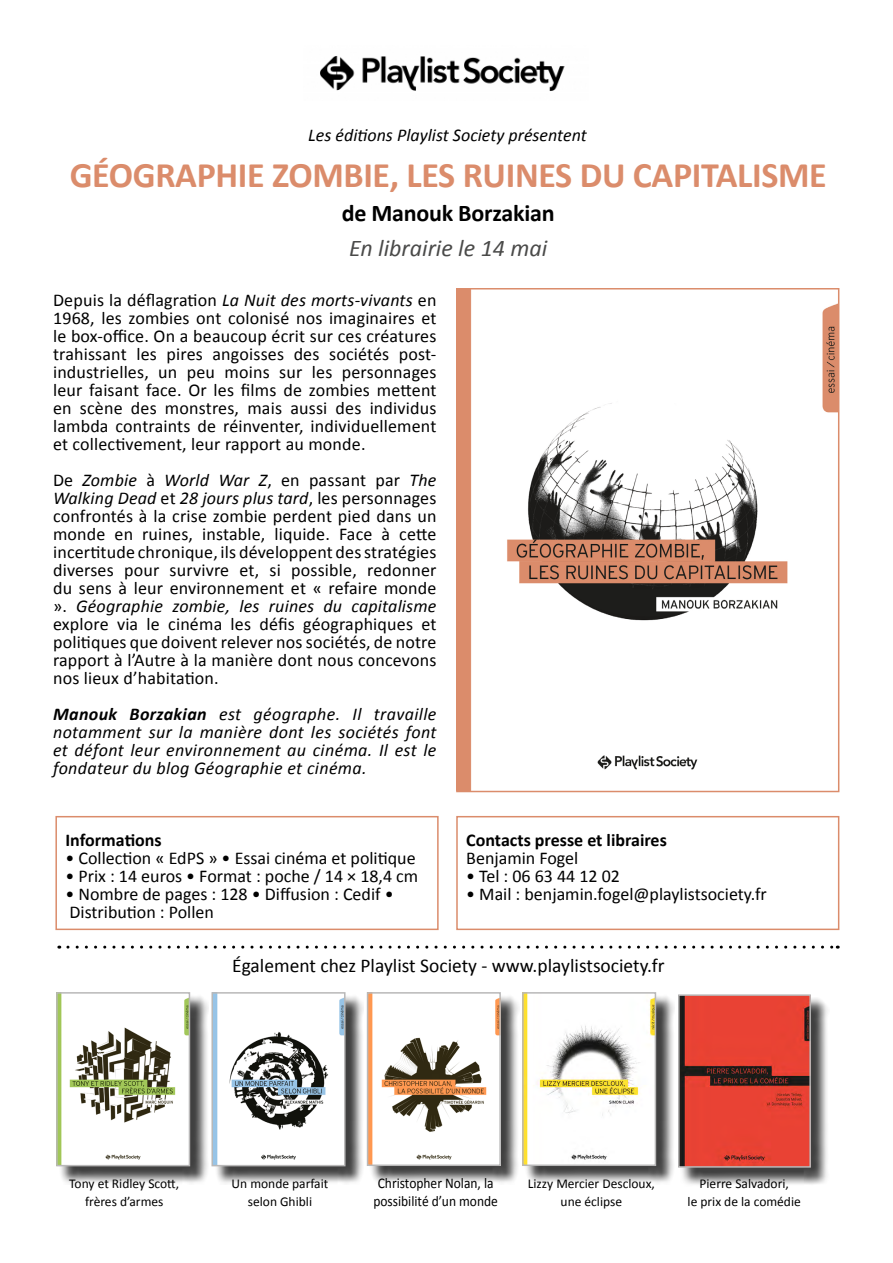
<style>
.page{position:relative;width:893px;height:1263px;background:#fff}
.page>*{position:absolute;margin:0;border:0;box-sizing:border-box;transform-origin:0 0}
.t1{font:700 36px "Calibri";letter-spacing:-.01em;color:#db8c6b}
.t2{font:italic 24px "Calibri";color:#4a4a49}
.t3{font:700 24px "Calibri";letter-spacing:-.01em;color:#000}
.t4{font:19.5px "Calibri";color:#000}
.t5{font:18px/18px "Calibri";color:#000;text-align:justify}
.t6{font:italic 18px/18px "Calibri";letter-spacing:.02em;color:#000;text-align:justify}
.t7{font:700 18px "Calibri";color:#000}
.t8{font:italic 18px "Calibri";color:#000}
.t9{font:14.85px/18px "Calibri";color:#000;scale:.91 1}
.t10{font:13.5px/18px "Calibri";color:#000;text-align:center}
.s1{font-style:italic}
.s2{font-weight:700}
</style>
<div class="page">
<img style="left:459px;top:291px;width:377px;height:498px">
<div style="left:456px;top:288px;width:383px;height:504px;border:2px solid #db8c6b"></div>
<div style="left:456px;top:816px;width:383px;height:114px;border:2px solid #db8c6b"></div>
<img style="left:320px;top:56px;width:245px;height:35px">
<div style="left:55px;top:816px;width:384px;height:114px;border:2px solid #db8c6b"></div>
<div style="left:680px;top:997px;width:150px;height:189px;background:#000;opacity:.75"></div>
<img style="left:681px;top:997px;width:127px;height:168px">
<div style="left:678px;top:994px;width:133px;height:174px;border:2px solid #b9b8b8"></div>
<div style="left:214px;top:994px;width:150px;height:191px;background:#000;opacity:.75"></div>
<img style="left:214px;top:995px;width:129px;height:168px">
<div style="left:211px;top:992px;width:135px;height:174px;border:2px solid #b9b8b8"></div>
<div style="left:58px;top:994px;width:151px;height:191px;background:#000;opacity:.75"></div>
<img style="left:59px;top:995px;width:128px;height:168px">
<div style="left:56px;top:992px;width:134px;height:174px;border:2px solid #b9b8b8"></div>
<div style="left:524px;top:994px;width:151px;height:191px;background:#000;opacity:.75"></div>
<img style="left:525px;top:995px;width:128px;height:168px">
<div style="left:522px;top:992px;width:134px;height:174px;border:2px solid #b9b8b8"></div>
<div style="left:369px;top:994px;width:151px;height:191px;background:#000;opacity:.75"></div>
<img style="left:370px;top:995px;width:128px;height:168px">
<div style="left:367px;top:992px;width:134px;height:174px;border:2px solid #b9b8b8"></div>
<svg style="left:68px;top:945px;width:770px;height:3px"></svg>
<p class="t8" style="left:308px;top:122px;width:280px">Les éditions Playlist Society présentent</p>
<h1 class="t1" style="left:70px;top:149px;width:758px">GÉOGRAPHIE ZOMBIE, LES RUINES DU CAPITALISME</h1>
<h2 class="t3" style="left:342px;top:196px;width:214px">de Manouk Borzakian</h2>
<h2 class="t2" style="left:349px;top:231px;width:200px">En librairie le 14 mai</h2>
<p class="t5" style="left:53px;top:290px;width:385px">Depuis la déflagration <span class="s1">La Nuit des morts-vivants</span> en 1968, les zombies ont colonisé nos imaginaires et le box-office. On a beaucoup écrit sur ces créatures trahissant les pires angoisses des sociétés post&shy;industrielles, un peu moins sur les personnages leur faisant face. Or les films de zombies mettent en scène des monstres, mais aussi des individus lambda contraints de réinventer, individuellement et collectivement, leur rapport au monde.</p>
<p class="t5" style="left:53px;top:470px;width:385px">De <span class="s1">Zombie</span> à <span class="s1">World War Z</span>, en passant par <span class="s1">The Walking Dead</span> et <span class="s1">28 jours plus tard</span>, les personnages confrontés à la crise zombie perdent pied dans un monde en ruines, instable, liquide. Face à cette incertitude chronique, ils développent des stratégies diverses pour survivre et, si possible, redonner du sens à leur environnement et « refaire monde ». <span class="s1">Géographie zombie, les ruines du capitalisme </span>explore via le cinéma les défis géographiques et politiques que doivent relever nos sociétés, de notre rapport à l’Autre à la manière dont nous concevons nos lieux d’habitation.</p>
<p class="t6" style="left:53px;top:704px;width:385px"><span class="s2">Manouk Borzakian</span> est géographe. Il travaille notamment sur la manière dont les sociétés font et défont leur environnement au cinéma. Il est le fondateur du blog Géographie et cinéma.</p>
<p class="t7" style="left:65px;top:827px;width:98px">Informations</p>
<p class="t5" style="left:65px;top:848px;width:352px">• Collection « EdPS » • Essai cinéma et politique</p>
<p class="t5" style="left:65px;top:866px;width:354px">• Prix : 14 euros • Format : poche / 14 × 18,4 cm</p>
<p class="t5" style="left:65px;top:884px;width:330px">• Nombre de pages : 128 • Diffusion : Cedif •<br>Distribution : Pollen</p>
<p class="t4" style="left:232px;top:953px;width:434px">Également chez Playlist Society - www.playlistsociety.fr</p>
<p class="t7" style="left:466px;top:827px;width:202px">Contacts presse et libraires</p>
<p class="t5" style="left:466px;top:848px;width:114px">Benjamin Fogel</p>
<p class="t5" style="left:466px;top:866px;width:155px">• Tel : 06 63 44 12 02</p>
<p class="t5" style="left:466px;top:884px;width:302px">• Mail : benjamin.fogel@playlistsociety.fr</p>
<p class="t10" style="left:69px;top:1174px;width:111px">Tony et Ridley Scott, frères d’armes</p>
<p class="t10" style="left:232px;top:1174px;width:98px">Un monde parfait selon Ghibli</p>
<p class="t9" style="left:373px;top:1173px;width:138px">Christopher Nolan, la possibilité d’un monde</p>
<p class="t10" style="left:528px;top:1174px;width:129px">Lizzy Mercier Descloux, une éclipse</p>
<p class="t10" style="left:688px;top:1174px;width:115px">Pierre Salvadori,<br>le prix de la comédie</p>
</div>
